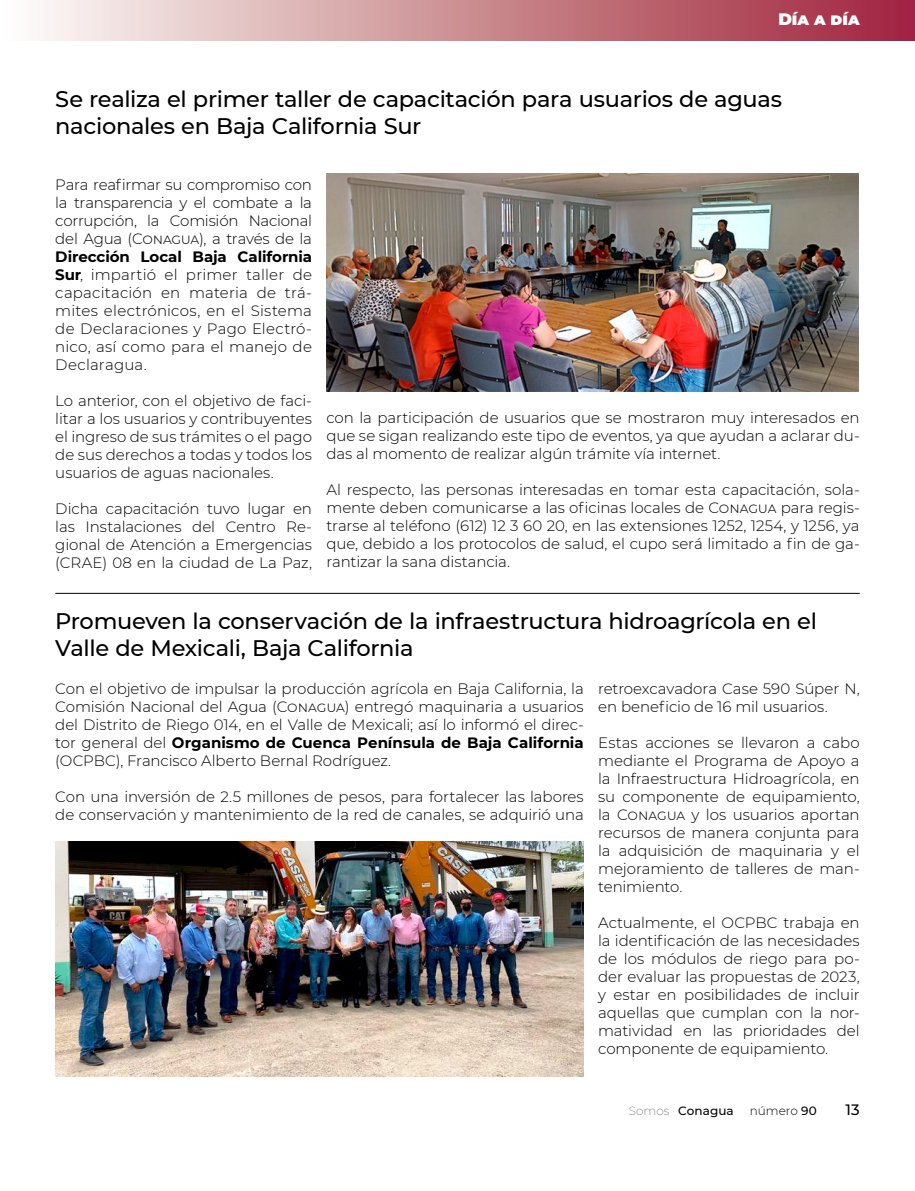
<style>
.page{position:relative;width:915px;height:1191px;background:#fff}
.page>*{position:absolute;margin:0;border:0;box-sizing:border-box;transform-origin:0 0}
.t1{font:500 22.5px/27px "Montserrat";letter-spacing:-.015em;color:#000}
.t2{font:900 16.5px "Montserrat";color:#fff}
.t3{font:300 15px/18px "Montserrat";letter-spacing:-.005em;color:#000;text-align:justify}
.t4{font:500 15px "Montserrat";color:#000}
.t5{font:500 12px "Montserrat";letter-spacing:.005em;color:#000}
.t6{font:300 12px "Montserrat";letter-spacing:-.005em;color:#000}
.s1{font-weight:700}
.s2{font-weight:100}
.s3{font-weight:500}
</style>
<div class="page">
<div style="left:0;top:0;width:914px;height:41px;background:linear-gradient(to right,#fdfff7,#9f2238)"></div>
<hr style="left:0;top:0;width:1px;height:41px;background:#fff">
<hr style="left:55px;top:593px;width:804px;height:1px;background:#000">
<img style="left:326px;top:174px;width:532px;height:217px">
<img style="left:56px;top:841px;width:527px;height:235px">
<p class="t2" style="left:778px;top:7px;width:82px">Día a día</p>
<h1 class="t1" style="left:55px;top:84px;width:728px">Se realiza el primer taller de capacitación para usuarios de aguas nacionales en Baja California Sur</h1>
<p class="t3" style="left:55px;top:175px;width:258px">Para reafirmar su compromiso con la transparencia y el combate a la corrupción, la Comisión Nacional del Agua (Conagua), a través de la</p>
<p class="t3" style="left:55px;top:247px;width:258px"><span class="s1">Dirección Local Baja California Sur</span>, impartió el primer taller de capacitación en materia de trá&shy;mites electrónicos, en el Sistema de Declaraciones y Pago Electró&shy;nico, así como para el manejo de Declaragua.</p>
<p class="t3" style="left:55px;top:391px;width:258px">Lo anterior, con el objetivo de faci&shy;litar a los usuarios y contribuyentes el ingreso de sus trámites o el pago de sus derechos a todas y todos los usuarios de aguas nacionales.</p>
<p class="t3" style="left:55px;top:499px;width:258px">Dicha capacitación tuvo lugar en las Instalaciones del Centro Re&shy;gional de Atención a Emergencias (CRAE) 08 en la ciudad de La Paz,</p>
<p class="t3" style="left:326px;top:408px;width:534px">con la participación de usuarios que se mostraron muy interesados en que se sigan realizando este tipo de eventos, ya que ayudan a aclarar du&shy;das al momento de realizar algún trámite vía internet.</p>
<p class="t3" style="left:326px;top:480px;width:534px">Al respecto, las personas interesadas en tomar esta capacitación, sola&shy;mente deben comunicarse a las oficinas locales de Conagua para regis&shy;trarse al teléfono (612) 12 3 60 20, en las extensiones 1252, 1254, y 1256, ya que, debido a los protocolos de salud, el cupo será limitado a fin de ga&shy;rantizar la sana distancia.</p>
<h1 class="t1" style="left:55px;top:606px;width:762px">Promueven la conservación de la infraestructura hidroagrícola en el<br>Valle de Mexicali, Baja California</h1>
<p class="t3" style="left:55px;top:679px;width:529px">Con el objetivo de impulsar la producción agrícola en Baja California, la Comisión Nacional del Agua (Conagua) entregó maquinaria a usuarios del Distrito de Riego 014, en el Valle de Mexicali; así lo informó el direc&shy;tor general del <span class="s1">Organismo de Cuenca Península de Baja California </span>(OCPBC), Francisco Alberto Bernal Rodríguez.</p>
<p class="t3" style="left:55px;top:787px;width:529px">Con una inversión de 2.5 millones de pesos, para fortalecer las labores de conservación y mantenimiento de la red de canales, se adquirió una</p>
<p class="t3" style="left:598px;top:679px;width:263px">retroexcavadora Case 590 Súper N, en beneficio de 16 mil usuarios.</p>
<p class="t3" style="left:598px;top:733px;width:263px">Estas acciones se llevaron a cabo mediante el Programa de Apoyo a la Infraestructura Hidroagrícola, en su componente de equipamiento, la Conagua y los usuarios aportan recursos de manera conjunta para la adquisición de maquinaria y el mejoramiento de talleres de man&shy;tenimiento.</p>
<p class="t3" style="left:598px;top:913px;width:263px">Actualmente, el OCPBC trabaja en la identificación de las necesidades de los módulos de riego para po&shy;der evaluar las propuestas de 2023, y estar en posibilidades de incluir aquellas que cumplan con la nor&shy;matividad en las prioridades del componente de equipamiento.</p>
<p class="t5" style="left:628px;top:1102px;width:106px"><span class="s2">Somos ·</span> Conagua</p>
<p class="t6" style="left:749px;top:1102px;width:68px">número <span class="s3">90</span></p>
<p class="t4" style="left:845px;top:1098px;width:16px">13</p>
</div>
